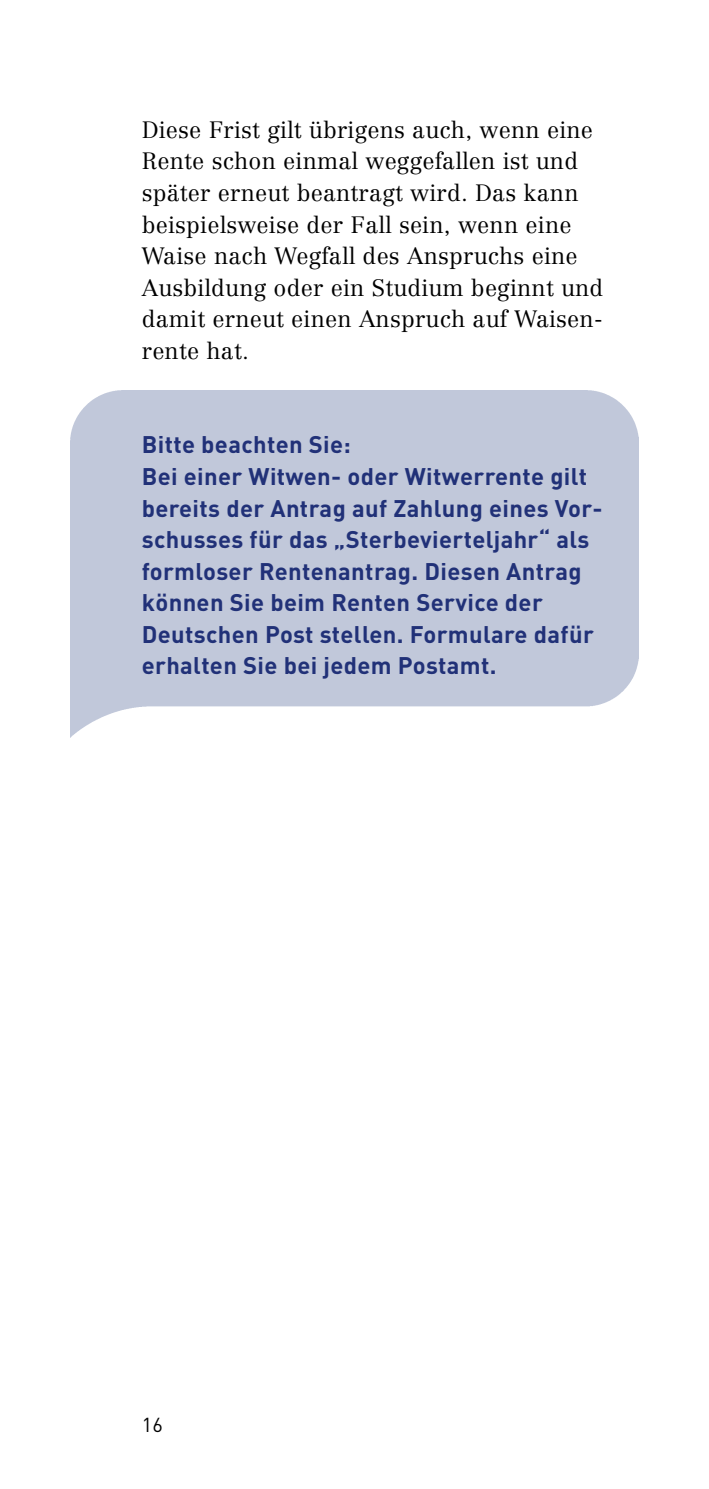
<style>
.page{position:relative;width:709px;height:1489px;background:#fff}
.page>*{position:absolute;margin:0;border:0;box-sizing:border-box;transform-origin:0 0}
.t1{font:700 23.75px/31.5px "DIN";letter-spacing:.015em;color:#213178}
.t2{font:300 23.25px/31.5px "Centennial";letter-spacing:.01em;color:#000}
.t3{font:20px "DIN";color:#000}
</style>
<div class="page">
<p class="t2" style="left:142px;top:114px;width:463px">Diese Frist gilt übrigens auch, wenn eine Rente schon einmal weggefallen ist und später erneut beantragt wird. Das kann beispielsweise der Fall sein, wenn eine Waise nach Wegfall des Anspruchs eine Ausbildung oder ein Studium beginnt und damit erneut einen Anspruch auf Waisen&shy;rente hat.</p>
<p class="t1" style="left:142px;top:428px;width:462px">Bitte beachten Sie:<br>Bei einer Witwen- oder Witwerrente gilt bereits der Antrag auf Zahlung eines Vor&shy;schusses für das „Sterbevierteljahr“ als formloser Rentenantrag. Diesen Antrag können Sie beim Renten Service der Deutschen Post stellen. Formulare dafür erhalten Sie bei jedem Postamt.</p>
<p class="t3" style="left:142px;top:1411px;width:23px">16</p>
</div>
